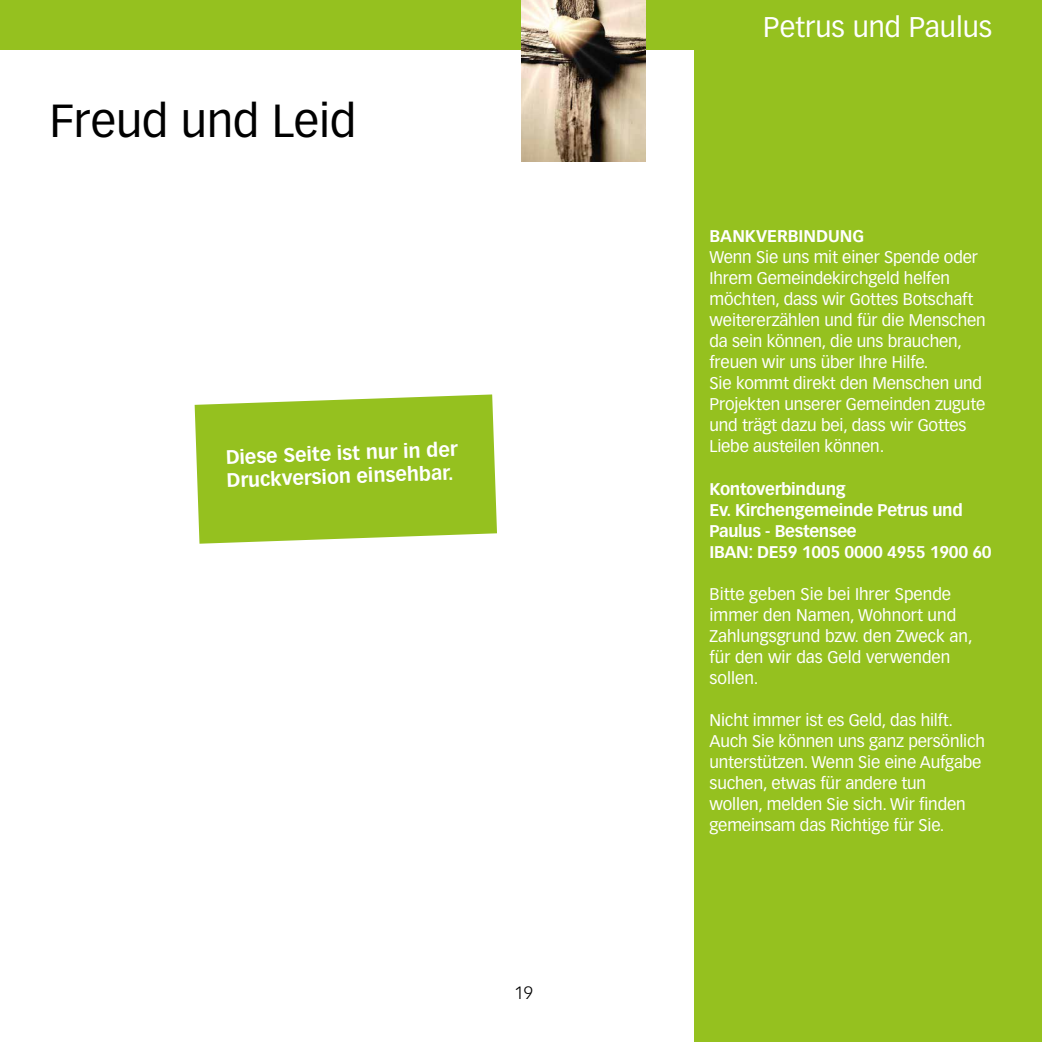
<style>
.page{position:relative;width:1042px;height:1042px;background:#fff}
.page>*{position:absolute;margin:0;border:0;box-sizing:border-box;transform-origin:0 0}
.t1{font:45.5px "Vectora LT Std";color:#000}
.t2{font:28px "Vectora LT Std";color:#fff}
.t3{font:700 19.25px/23.1px "Vectora LT Std";color:#fff}
.t4{font:300 17.5px "Vectora LT Std";color:#000}
.t5{font:16.62px/21px "Vectora LT Std";letter-spacing:-.01em;color:#fff}
.t6{font:700 16.62px/21px "Vectora LT Std";letter-spacing:-.02em;color:#fff}
.t7{font:700 16.62px "Vectora LT Std";color:#fff}
</style>
<div class="page">
<div style="left:0;top:0;width:1042px;height:50px;background:#95c11f"></div>
<div style="left:694px;top:32px;width:348px;height:1010px;background:#95c11f"></div>
<img style="left:521px;top:0;width:124px;height:161px">
<svg style="left:195px;top:394px;width:302px;height:150px;background:#9ec632"></svg>
<h1 class="t1" style="left:50px;top:95px;width:308px">Freud und Leid</h1>
<p class="t3" style="left:225px;top:446px;width:234px;rotate:-2deg">Diese Seite ist nur in der<br>Druckversion einsehbar.</p>
<p class="t4" style="left:514px;top:982px;width:20px">19</p>
<h2 class="t2" style="left:763px;top:10px;width:231px">Petrus und Paulus</h2>
<p class="t7" style="left:709px;top:226px;width:156px">BANKVERBINDUNG</p>
<p class="t5" style="left:709px;top:247px;width:278px">Wenn Sie uns mit einer Spende oder Ihrem Gemeindekirchgeld helfen möchten, dass wir Gottes Botschaft weitererzählen und für die Menschen da sein können, die uns brauchen, freuen wir uns über Ihre Hilfe.<br>Sie kommt direkt den Menschen und Projekten unserer Gemeinden zugute und trägt dazu bei, dass wir Gottes Liebe austeilen können.</p>
<p class="t6" style="left:709px;top:478px;width:284px">Kontoverbindung<br>Ev. Kirchengemeinde Petrus und<br>Paulus - Bestensee<br>IBAN: DE59 1005 0000 4955 1900 60</p>
<p class="t5" style="left:709px;top:583px;width:265px">Bitte geben Sie bei Ihrer Spende immer den Namen, Wohnort und<br>Zahlungsgrund bzw. den Zweck an, für den wir das Geld verwenden sollen.</p>
<p class="t5" style="left:709px;top:709px;width:277px">Nicht immer ist es Geld, das hilft.<br>Auch Sie können uns ganz persönlich unterstützen. Wenn Sie eine Aufgabe suchen, etwas für andere tun<br>wollen, melden Sie sich. Wir finden gemeinsam das Richtige für Sie.</p>
</div>
